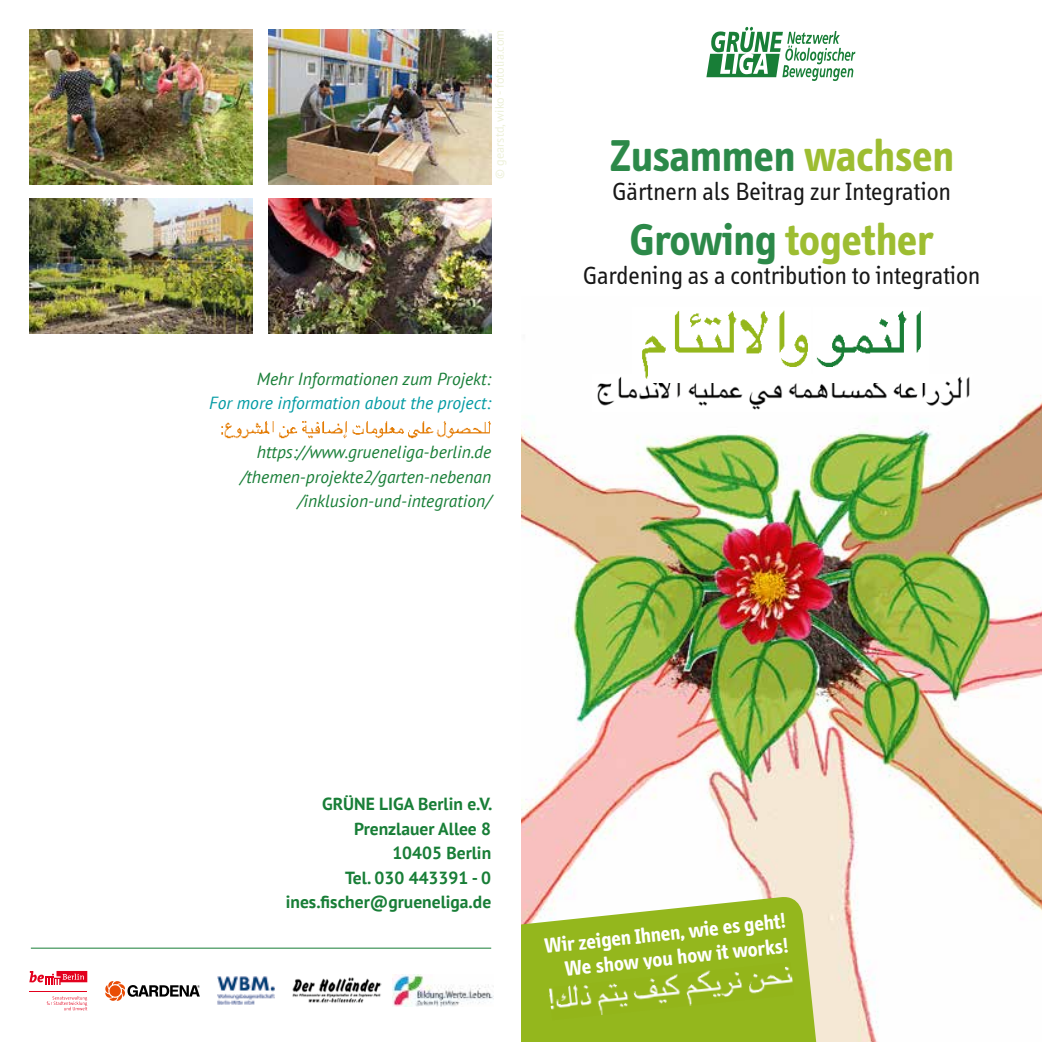
<style>
.page{position:relative;width:1042px;height:1042px;background:#fff}
.page>*{position:absolute;margin:0;border:0;box-sizing:border-box;transform-origin:0 0}
.t1{font:700 45.5px "Info";color:#187e37}
.t2{font:700 45.5px "Info";color:#94b71d}
.t3{font:25.72px "Info";color:#000}
.t4{font:700 21.35px/24.7px "Info";color:#fff;text-align:right}
.t5{font:italic 17.5px/24.5px "PT Sans";color:#187e37;text-align:right}
.t6{font:700 17.5px/24.5px "PT Sans";color:#187e37;text-align:right}
.t7{font:italic 17.5px "PT Sans";color:#009aa3}
.t8{font:12.25px "PT Sans";color:#ecf0d8}
.s1{color:#94b71d}
.s2{color:#187e37}
</style>
<div class="page">
<img style="left:521px;top:395px;width:521px;height:647px">
<svg style="left:521px;top:895px;width:297px;height:147px;background:#aac34a"></svg>
<div style="left:548px;top:954px;width:247px;height:74px;background:#94b71d"></div>
<img style="left:549px;top:962px;width:245px;height:58px">
<img style="left:30px;top:30px;width:223px;height:154px">
<img style="left:268px;top:30px;width:223px;height:154px">
<img style="left:30px;top:198px;width:223px;height:136px">
<img style="left:268px;top:198px;width:223px;height:136px">
<img style="left:217px;top:976px;width:58px;height:29px">
<svg style="left:105px;top:981px;width:95px;height:20px"></svg>
<img style="left:292px;top:977px;width:90px;height:26px">
<img style="left:393px;top:975px;width:100px;height:31px">
<svg style="left:29px;top:971px;width:58px;height:14px"></svg>
<svg style="left:47px;top:996px;width:40px;height:14px"></svg>
<hr style="left:29px;top:991px;width:58px;height:1px;background:#e3001d">
<img style="left:592px;top:377px;width:381px;height:36px">
<img style="left:632px;top:310px;width:178px;height:72px">
<img style="left:814px;top:311px;width:114px;height:71px">
<img style="left:221px;top:420px;width:270px;height:19px">
<hr style="left:31px;top:947px;width:460px;height:1px;background:#187e37">
<svg style="left:706px;top:27px;width:150px;height:54px"></svg>
<p class="t8" style="left:491px;top:179px;width:150px;rotate:-90deg">© gearstd, wiko - fotolia.com</p>
<p class="t5" style="left:257px;top:366px;width:236px">Mehr Informationen zum Projekt:</p>
<p class="t7" style="left:209px;top:392px;width:283px">For more information about the project:</p>
<p class="t5" style="left:241px;top:439px;width:252px">https://www.grueneliga-berlin.de /themen-projekte2/garten-nebenan /inklusion-und-integration/</p>
<h1 class="t1" style="left:609px;top:130px;width:346px">Zusammen <span class="s1">wachsen</span></h1>
<h2 class="t3" style="left:612px;top:178px;width:340px">Gärtnern als Beitrag zur Integration</h2>
<h1 class="t2" style="left:630px;top:214px;width:304px"><span class="s2">Growing</span> together</h1>
<h2 class="t3" style="left:582px;top:262px;width:399px">Gardening as a contribution to integration</h2>
<p class="t6" style="left:286px;top:791px;width:208px">GRÜNE LIGA Berlin e.V.<br>Prenzlauer Allee 8<br>10405 Berlin<br>Tel. 030 443391 - 0 ines.fischer@grueneliga.de</p>
<p class="t4" style="left:543px;top:934px;width:244px;rotate:-6deg">Wir zeigen Ihnen, wie es geht!<br>We show you how it works!</p>
</div>
